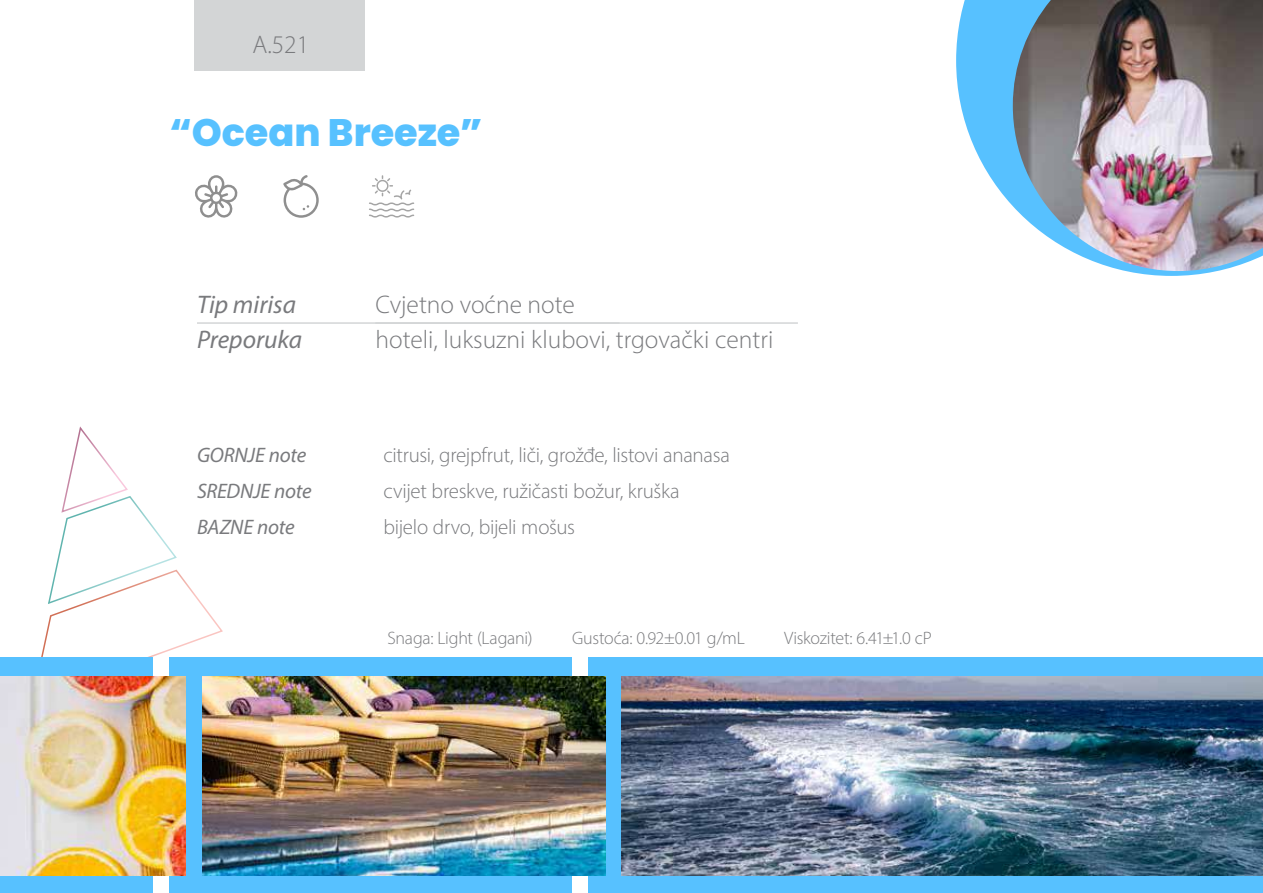
<style>
.page{position:relative;width:1263px;height:893px;background:#fff}
.page>*{position:absolute;margin:0;border:0;box-sizing:border-box;transform-origin:0 0}
.t1{font:800 38.25px "Poppins";letter-spacing:-.005em;color:#57c1ff}
.t2{font:300 25.5px/34.5px "Myriad Pro";color:#797a7d}
.t3{font:italic 25.5px/34.5px "Myriad Pro";color:#797a7d}
.t4{font:300 21px/36px "Myriad Pro";letter-spacing:-.015em;color:#797a7d}
.t5{font:italic 21px/36px "Myriad Pro";letter-spacing:-.015em;color:#797a7d}
.t6{font:300 18px "Myriad Pro";letter-spacing:-.015em;color:#797a7d}
</style>
<div class="page">
<svg style="left:956px;top:0;width:261px;height:276px;fill:#57c1ff"></svg>
<svg style="left:31px;top:426px;width:193px;height:250px"></svg>
<div style="left:194px;top:0;width:170px;height:70px;background:#d3d5d6"></div>
<div style="left:0;top:658px;width:153px;height:235px;background:#57c1ff"></div>
<div style="left:170px;top:658px;width:402px;height:235px;background:#57c1ff"></div>
<div style="left:589px;top:658px;width:674px;height:235px;background:#57c1ff"></div>
<img style="left:0;top:676px;width:186px;height:200px">
<img style="left:203px;top:676px;width:402px;height:200px">
<img style="left:622px;top:676px;width:641px;height:200px">
<hr style="left:197px;top:322px;width:423px;height:2px;background:#d3d5d6">
<hr style="left:375px;top:322px;width:423px;height:2px;background:#d3d5d6">
<img style="left:1013px;top:0;width:250px;height:271px">
<svg style="left:283px;top:175px;width:36px;height:43px"></svg>
<svg style="left:369px;top:175px;width:45px;height:43px"></svg>
<svg style="left:195px;top:175px;width:43px;height:43px"></svg>
<p class="t2" style="left:252px;top:27px;width:58px">A.521</p>
<h1 class="t1" style="left:170px;top:110px;width:314px">“Ocean Breeze”</h1>
<p class="t3" style="left:197px;top:287px;width:107px">Tip mirisa<br>Preporuka</p>
<p class="t2" style="left:375px;top:287px;width:399px">Cvjetno voćne note<br>hoteli, luksuzni klubovi, trgovački centri</p>
<p class="t5" style="left:197px;top:437px;width:116px">GORNJE note<br>SREDNJE note<br>BAZNE note</p>
<p class="t4" style="left:383px;top:437px;width:348px">citrusi, grejpfrut, liči, grožđe, listovi ananasa cvijet breskve, ružičasti božur, kruška<br>bijelo drvo, bijeli mošus</p>
<p class="t6" style="left:388px;top:627px;width:147px">Snaga: Light (Lagani)</p>
<p class="t6" style="left:572px;top:627px;width:174px">Gustoća: 0.92±0.01 g/mL</p>
<p class="t6" style="left:784px;top:627px;width:149px">Viskozitet: 6.41±1.0 cP</p>
</div>
